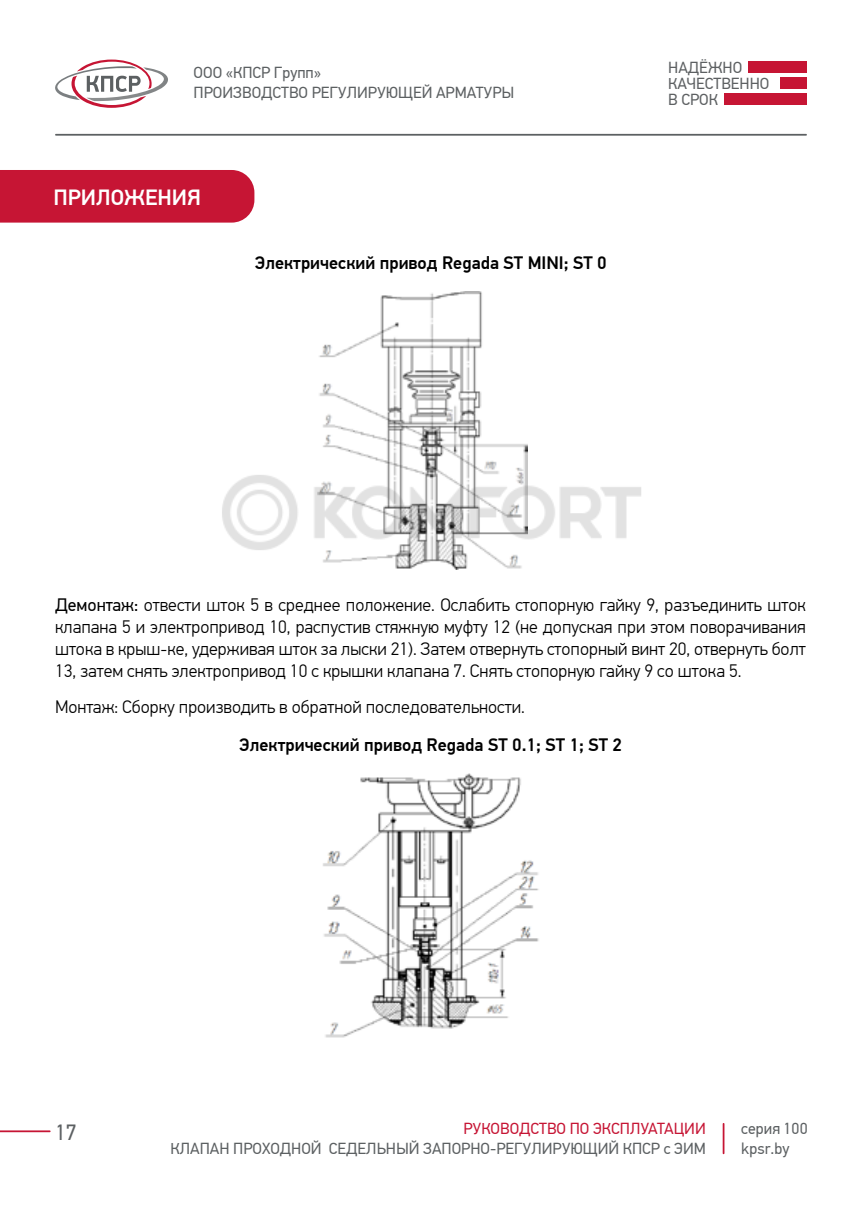
<style>
.page{position:relative;width:862px;height:1214px;background:#fff}
.page>*{position:absolute;margin:0;border:0;box-sizing:border-box;transform-origin:0 0}
.t1{font:500 22px "PF Din Text Pro";color:#fff}
.t2{font:22px "PF Din Text Pro";color:#5c6062}
.t3{font:300 18px/22px "PF Din Text Pro";color:#000;text-align:justify}
.t4{font:500 18px "PF Din Text Pro";color:#000}
.t5{font:16px/20px "PF Din Text Pro";color:#5c6062}
.t6{font:16px "PF Din Text Pro";color:#c61534}
.t7{font:16px/16px "PF Din Text Pro";color:#5d6062}
.s1{font-weight:400}
</style>
<div class="page">
<div style="left:780px;top:78px;width:27px;height:11px;background:#c61534"></div>
<svg style="left:55px;top:60px;width:113px;height:48px"></svg>
<div style="left:748px;top:62px;width:59px;height:11px;background:#c61534"></div>
<div style="left:724px;top:94px;width:83px;height:11px;background:#c61534"></div>
<hr style="left:722px;top:1122px;width:2px;height:31px;background:#c61534">
<hr style="left:55px;top:134px;width:752px;height:2px;background:#5c6062">
<svg style="left:0;top:1130px;width:51px;height:1px"></svg>
<img style="left:319px;top:291px;width:208px;height:278px">
<div style="left:0;top:170px;width:254px;height:52px;background:#c61534"></div>
<img style="left:323px;top:773px;width:216px;height:265px">
<img style="left:222px;top:465px;width:419px;height:94px">
<p class="t5" style="left:194px;top:63px;width:322px">ООО «КПСР Групп»<br>ПРОИЗВОДСТВО РЕГУЛИРУЮЩЕЙ АРМАТУРЫ</p>
<p class="t7" style="left:668px;top:59px;width:103px">НАДЁЖНО<br>КАЧЕСТВЕННО<br>В СРОК</p>
<p class="t1" style="left:53px;top:184px;width:149px">ПРИЛОЖЕНИЯ</p>
<p class="t4" style="left:255px;top:252px;width:353px">Электрический привод Regada ST MINI; ST 0</p>
<p class="t3" style="left:55px;top:593px;width:752px"><span class="s1">Демонтаж:</span> отвести шток 5 в среднее положение. Ослабить стопорную гайку 9, разъединить шток клапана 5 и электропривод 10, распустив стяжную муфту 12 (не допуская при этом поворачивания штока в крыш-ке, удерживая шток за лыски 21). Затем отвернуть стопорный винт 20, отвернуть болт 13, затем снять электропривод 10 с крышки клапана 7. Снять стопорную гайку 9 со штока 5.</p>
<p class="t3" style="left:55px;top:695px;width:471px">Монтаж: Сборку производить в обратной последовательности.</p>
<p class="t4" style="left:239px;top:733px;width:384px">Электрический привод Regada ST 0.1; ST 1; ST 2</p>
<p class="t2" style="left:55px;top:1118px;width:23px">17</p>
<p class="t6" style="left:463px;top:1118px;width:244px">РУКОВОДСТВО ПО ЭКСПЛУАТАЦИИ</p>
<p class="t5" style="left:170px;top:1138px;width:537px">КЛАПАН ПРОХОДНОЙ СЕДЕЛЬНЫЙ ЗАПОРНО-РЕГУЛИРУЮЩИЙ КПСР с ЭИМ</p>
<p class="t5" style="left:741px;top:1118px;width:68px">серия 100 kpsr.by</p>
</div>
